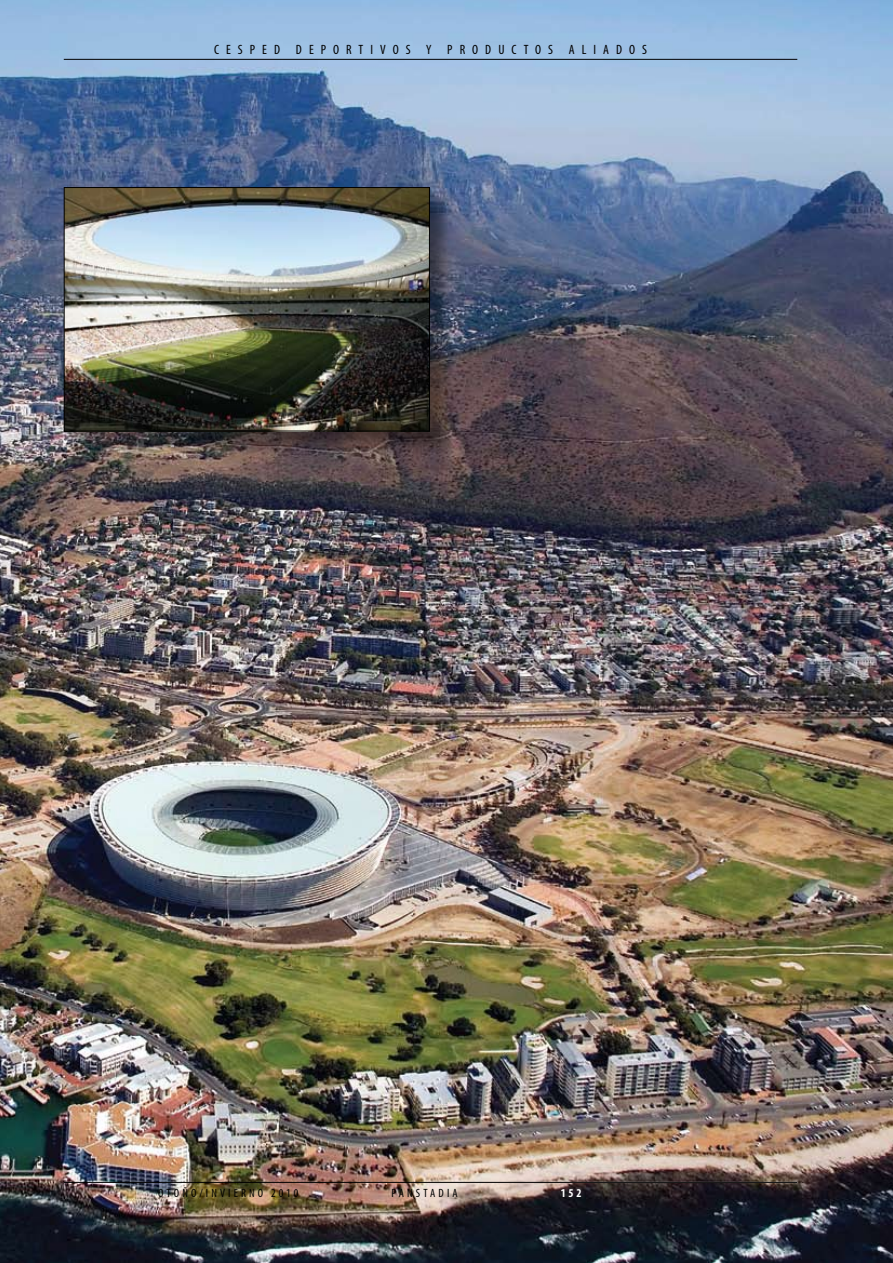
<style>
.page{position:relative;width:893px;height:1263px;background:#fff}
.page>*{position:absolute;margin:0;border:0;box-sizing:border-box;transform-origin:0 0}
.t1{font:condensed 13.5px "Myriad Pro";letter-spacing:.52em;color:#000}
.t2{font:condensed 12px "Myriad Pro";letter-spacing:.255em;color:#000}
.t3{font:700 condensed 12px "Myriad Pro";color:#fff}
</style>
<div class="page">
<img style="left:0;top:0;width:893px;height:1263px">
<div style="left:64px;top:188px;width:397px;height:274px;background:#000;opacity:.45"></div>
<img style="left:66px;top:189px;width:362px;height:240px">
<div style="left:64px;top:187px;width:366px;height:244px;border:1px solid #000"></div>
<hr style="left:64px;top:59px;width:733px;height:1px;background:#000">
<hr style="left:64px;top:1182px;width:733px;height:1px;background:#000">
<p class="t1" style="left:214px;top:41px;width:434px">CESPED DEPORTIVOS Y PRODUCTOS ALIADOS</p>
<p class="t2" style="left:158px;top:1185px;width:142px">OTOÑO/INVIERNO 2010</p>
<p class="t2" style="left:391px;top:1185px;width:68px">PANSTADIA</p>
<p class="t3" style="left:561px;top:1185px;width:22px">152</p>
</div>
